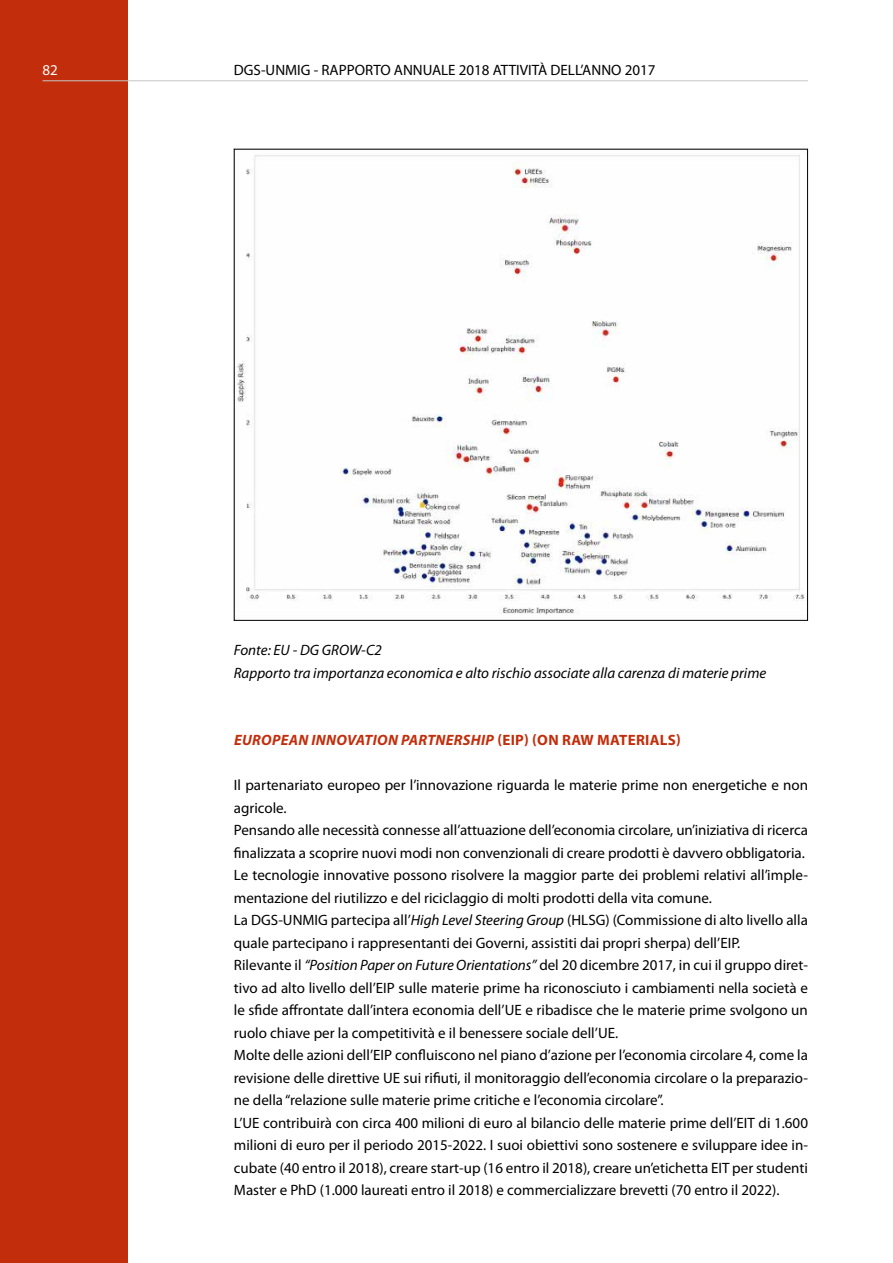
<style>
.page{position:relative;width:893px;height:1263px;background:#fff}
.page>*{position:absolute;margin:0;border:0;box-sizing:border-box;transform-origin:0 0}
.t1{font:15px/22.5px "Myriad Pro";color:#000}
.t2{font:italic 15px/22.5px "Myriad Pro";color:#000}
.t3{font:italic 700 15px "Myriad Pro";letter-spacing:.02em;color:#c22e0c}
.t4{font:15px "Myriad Pro";color:#fff}
.s1{font-style:normal}
.s2{font-style:italic}
</style>
<div class="page">
<div style="left:0;top:0;width:128px;height:1263px;background:#c22e0c"></div>
<img style="left:237px;top:155px;width:568px;height:460px">
<hr style="left:43px;top:80px;width:765px;height:1px;background:#c6c6c6">
<p class="t4" style="left:43px;top:62px;width:17px">82</p>
<p class="t1" style="left:234px;top:59px;width:423px">DGS-UNMIG - RAPPORTO ANNUALE 2018 ATTIVITÀ DELL’ANNO 2017</p>
<p class="t2" style="left:234px;top:639px;width:534px">Fonte: EU - DG GROW-C2<br>Rapporto tra importanza economica e alto rischio associate alla carenza di materie prime</p>
<p class="t3" style="left:234px;top:732px;width:448px">EUROPEAN INNOVATION PARTNERSHIP <span class="s1">(EIP) (ON RAW MATERIALS)</span></p>
<p class="t1" style="left:234px;top:774px;width:576px">Il partenariato europeo per l’innovazione riguarda le materie prime non energetiche e non agricole.<br>Pensando alle necessità connesse all’attuazione dell’economia circolare, un’iniziativa di ricerca finalizzata a scoprire nuovi modi non convenzionali di creare prodotti è davvero obbligatoria.<br>Le tecnologie innovative possono risolvere la maggior parte dei problemi relativi all’imple&shy;mentazione del riutilizzo e del riciclaggio di molti prodotti della vita comune.<br>La DGS-UNMIG partecipa all’<span class="s2">High Level Steering Group</span> (HLSG) (Commissione di alto livello alla quale partecipano i rappresentanti dei Governi, assistiti dai propri sherpa) dell’EIP.<br>Rilevante il <span class="s2">“Position Paper on Future Orientations”</span> del 20 dicembre 2017, in cui il gruppo diret&shy;tivo ad alto livello dell’EIP sulle materie prime ha riconosciuto i cambiamenti nella società e le sfide affrontate dall’intera economia dell’UE e ribadisce che le materie prime svolgono un ruolo chiave per la competitività e il benessere sociale dell’UE.<br>Molte delle azioni dell’EIP confluiscono nel piano d’azione per l’economia circolare 4, come la revisione delle direttive UE sui rifiuti, il monitoraggio dell’economia circolare o la preparazio&shy;ne della “relazione sulle materie prime critiche e l’economia circolare”.<br>L’UE contribuirà con circa 400 milioni di euro al bilancio delle materie prime dell’EIT di 1.600 milioni di euro per il periodo 2015-2022. I suoi obiettivi sono sostenere e sviluppare idee in&shy;cubate (40 entro il 2018), creare start-up (16 entro il 2018), creare un’etichetta EIT per studenti Master e PhD (1.000 laureati entro il 2018) e commercializzare brevetti (70 entro il 2022).</p>
</div>
